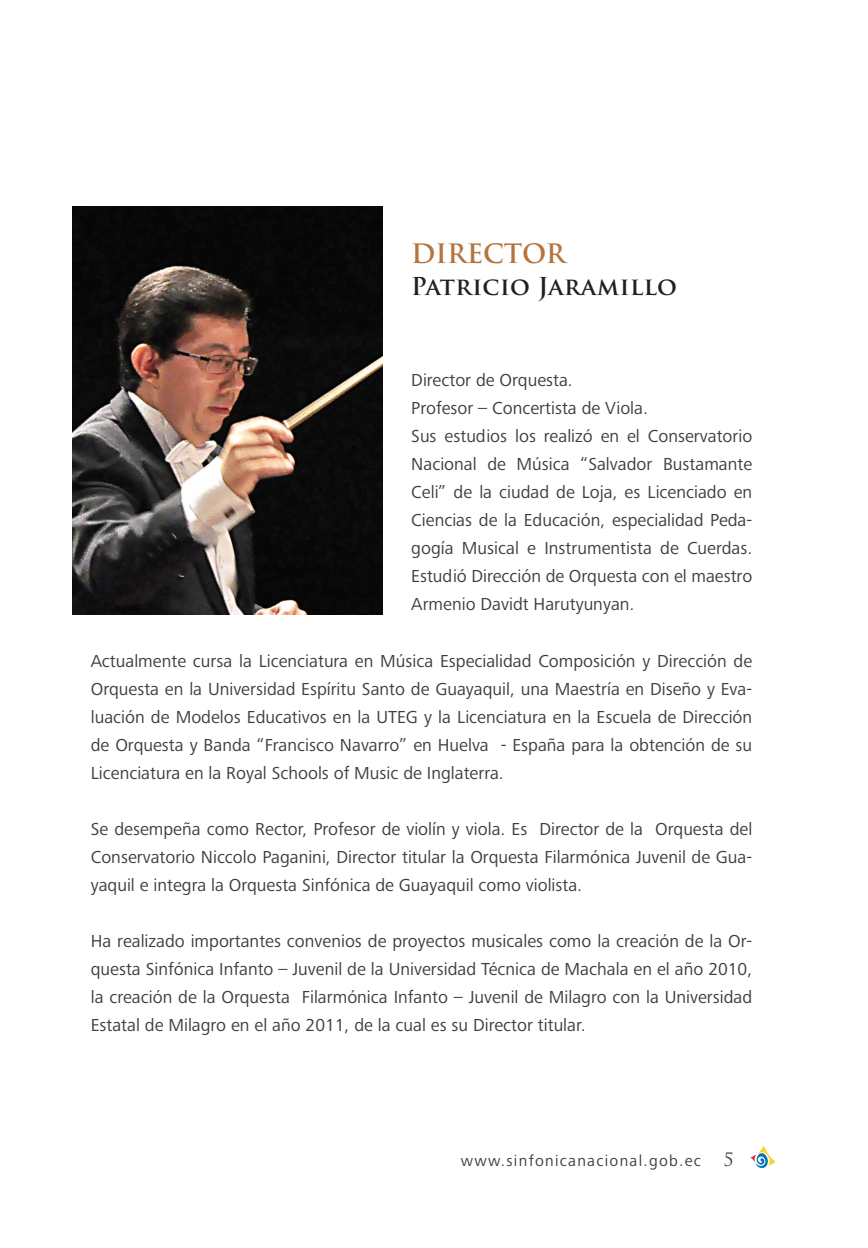
<style>
.page{position:relative;width:868px;height:1248px;background:#fff}
.page>*{position:absolute;margin:0;border:0;box-sizing:border-box;transform-origin:0 0}
.t1{font:700 26px "Trajan Pro";letter-spacing:-.005em;color:#b4743d}
.t2{font:700 24px "Trajan Pro";letter-spacing:.02em;color:#231f20}
.t3{font:18px/28px "Frutiger Next Pro";color:#3e3e3f;text-align:justify}
.t4{font:16px "Frutiger Next Pro";letter-spacing:.08em;color:#3e3e3f}
.s1{font-family:"Trajan Pro";font-size:18px}
</style>
<div class="page">
<svg style="left:750px;top:1145px;width:25px;height:23px"></svg>
<img style="left:72px;top:207px;width:311px;height:407px">
<h1 class="t1" style="left:411px;top:238px;width:156px">DIRECTOR</h1>
<h2 class="t2" style="left:411px;top:271px;width:267px">Patricio Jaramillo</h2>
<p class="t3" style="left:411px;top:366px;width:342px;text-align:left">Director de Orquesta.<br>Profesor – Concertista de Viola.<br>Sus estudios los realizó en el Conservatorio Nacional de Música “Salvador Bustamante Celi” de la ciudad de Loja, es Licenciado en Ciencias de la Educación, especialidad Peda&shy;gogía Musical e Instrumentista de Cuerdas.<br>Estudió Dirección de Orquesta con el maestro Armenio Davidt Harutyunyan.</p>
<p class="t3" style="left:91px;top:646px;width:663px">Actualmente cursa la Licenciatura en Música Especialidad Composición y Dirección de Orquesta en la Universidad Espíritu Santo de Guayaquil, una Maestría en Diseño y Eva&shy;luación de Modelos Educativos en la UTEG y la Licenciatura en la Escuela de Dirección de Orquesta y Banda “Francisco Navarro” en Huelva - España para la obtención de su Licenciatura en la Royal Schools of Music de Inglaterra.</p>
<p class="t3" style="left:91px;top:814px;width:663px">Se desempeña como Rector, Profesor de violín y viola. Es Director de la Orquesta del Conservatorio Niccolo Paganini, Director titular la Orquesta Filarmónica Juvenil de Gua&shy;yaquil e integra la Orquesta Sinfónica de Guayaquil como violista.</p>
<p class="t3" style="left:91px;top:926px;width:663px">Ha realizado importantes convenios de proyectos musicales como la creación de la Or&shy;questa Sinfónica Infanto – Juvenil de la Universidad Técnica de Machala en el año 2010, la creación de la Orquesta Filarmónica Infanto – Juvenil de Milagro con la Universidad Estatal de Milagro en el año 2011, de la cual es su Director titular.</p>
<p class="t4" style="left:461px;top:1151px;width:274px">www.sinfonicanacional.gob.ec <span class="s1">5</span></p>
</div>
